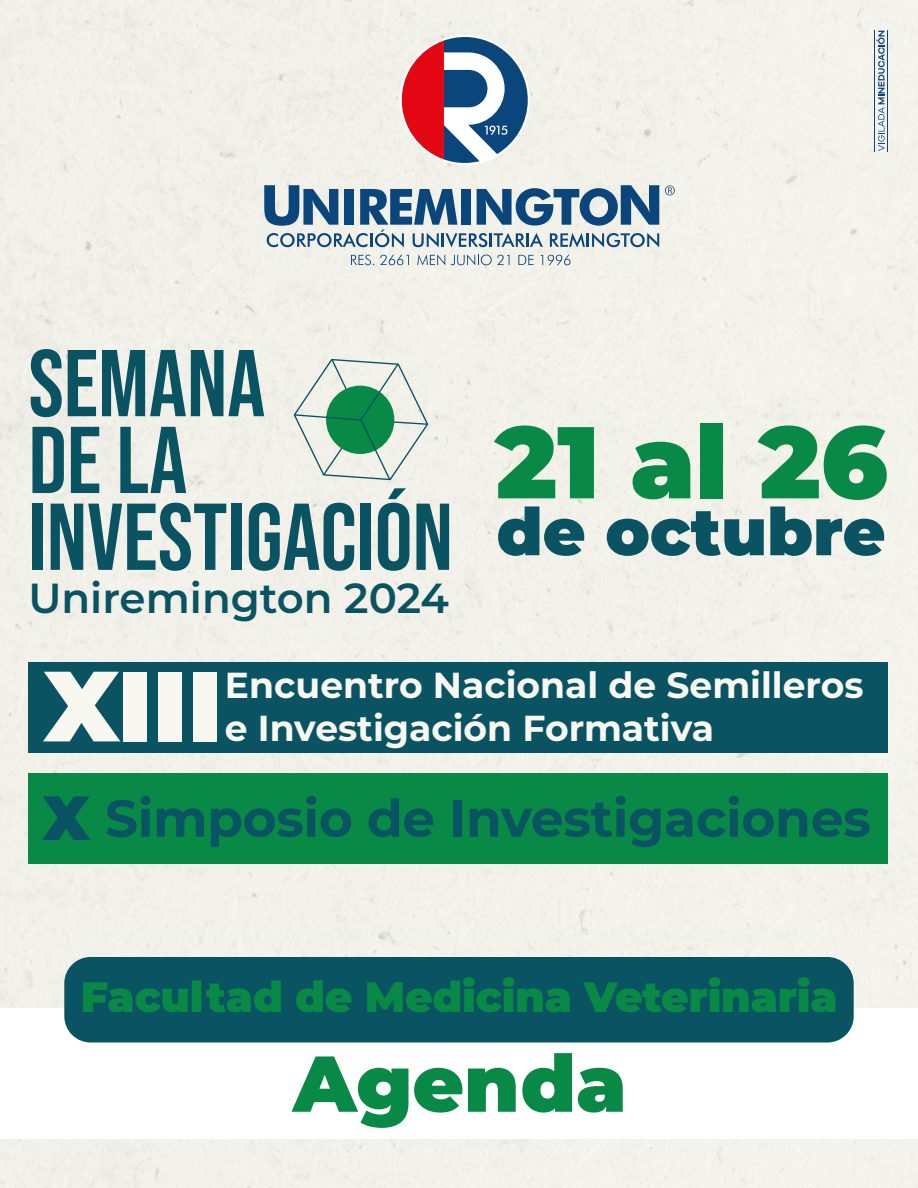
<style>
.page{position:relative;width:918px;height:1188px;background:#f2f1ea}
.page>*{position:absolute;margin:0;border:0;box-sizing:border-box;transform-origin:0 0}
.t1{font:900 101.7px "Montserrat";color:#088946}
.t2{font:900 99.6px "Montserrat";color:#f8f8f1}
.t3{font:94.65px/76.8px "Bebas Neue";color:#095362}
.t4{font:900 79.05px "Montserrat";color:#088946}
.t5{font:900 65.7px "Montserrat";color:#095362}
.t6{font:700 51.9px "Montserrat";letter-spacing:-.005em;color:#095362}
.t7{font:900 42.45px "Montserrat";letter-spacing:-.005em;color:#088946}
.t8{font:600 42px "Montserrat";color:#095362}
.t9{font:700 36.15px/43.3px "Montserrat";color:#f8f8f1}
.s1{font-weight:900;font-size:62.55px}
</style>
<div class="page">
<div style="left:0;top:1008px;width:918px;height:130px;background:#fff"></div>
<svg style="left:876px;top:31px;width:9px;height:120px"></svg>
<hr style="left:875px;top:30px;width:1px;height:122px;background:#0a457c">
<hr style="left:887px;top:30px;width:1px;height:122px;background:#0a457c">
<svg style="left:351px;top:255px;width:23px;height:10px"></svg>
<svg style="left:380px;top:255px;width:29px;height:10px"></svg>
<svg style="left:417px;top:254px;width:28px;height:11px"></svg>
<svg style="left:451px;top:254px;width:59px;height:11px"></svg>
<svg style="left:518px;top:255px;width:15px;height:10px"></svg>
<svg style="left:540px;top:255px;width:31px;height:10px"></svg>
<svg style="left:665px;top:185px;width:10px;height:10px"></svg>
<svg style="left:264px;top:185px;width:395px;height:62px;background:#89a3b8"></svg>
<svg style="left:402px;top:37px;width:126px;height:126px"></svg>
<div style="left:64px;top:957px;width:790px;height:85px;background:#095362;border-radius:26px"></div>
<div style="left:28px;top:663px;width:860px;height:90px;background:#095362"></div>
<div style="left:28px;top:773px;width:860px;height:90px;background:#088946"></div>
<svg style="left:294px;top:359px;width:134px;height:121px;background:#b0d0bd"></svg>
<h3 class="t3" style="left:29px;top:344px;width:426px">SEMANA<br>DE LA<br>INVESTIGACIÓN</h3>
<p class="t8" style="left:28px;top:569px;width:422px">Uniremington 2024</p>
<h1 class="t1" style="left:495px;top:386px;width:394px">21 al 26</h1>
<h3 class="t5" style="left:496px;top:483px;width:391px">de octubre</h3>
<h2 class="t2" style="left:44px;top:631px;width:180px">XIII</h2>
<p class="t9" style="left:225px;top:662px;width:640px">Encuentro Nacional de Semilleros e Investigación Formativa</p>
<h3 class="t6" style="left:42px;top:781px;width:830px"><span class="s1">X</span> Simposio de Investigaciones</h3>
<p class="t7" style="left:81px;top:965px;width:758px">Facultad de Medicina Veterinaria</p>
<h3 class="t4" style="left:293px;top:1024px;width:335px">Agenda</h3>
</div>
